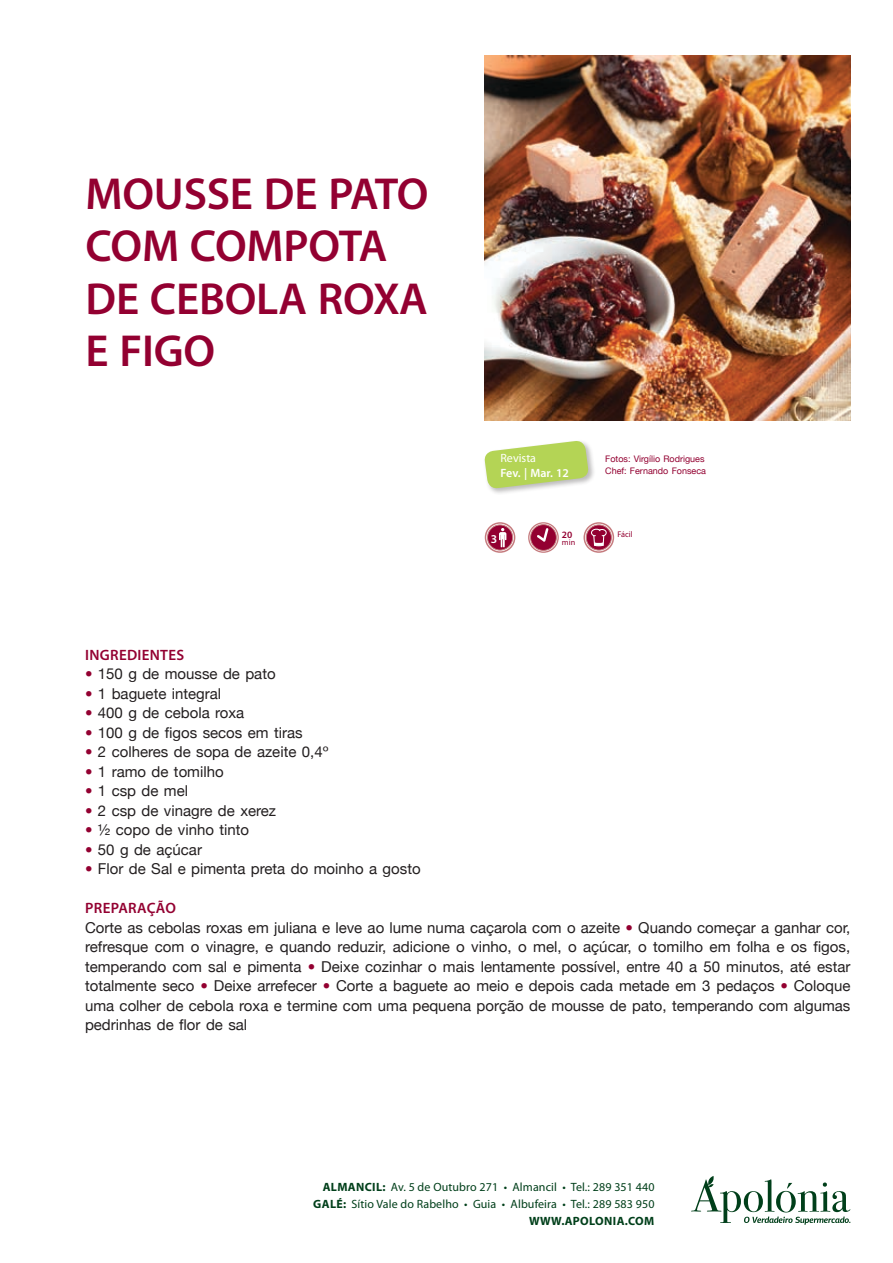
<style>
.page{position:relative;width:893px;height:1263px;background:#fff}
.page>*{position:absolute;margin:0;border:0;box-sizing:border-box;transform-origin:0 0}
.t1{font:600 45px/52.5px "Myriad Pro";letter-spacing:-.005em;color:#930031}
.t2{font:15px/19.5px "Helvetica Neue";color:#231f20;text-align:justify}
.t3{font:600 15px "Myriad Pro";letter-spacing:.02em;color:#930031}
.t4{font:12px/17.1px "Myriad Pro";letter-spacing:.01em;color:#003f1a;text-align:right}
.t5{font:600 12px "Myriad Pro";color:#fff}
.t6{font:12px "Myriad Pro";color:#fff}
.t7{font:600 9.75px "Myriad Pro";color:#930031}
.t8{font:9px/12px "Helvetica Neue";color:#930031}
.t9{font:8.25px "Myriad Pro";color:#930031}
.s1{color:#930031}
.s2{font-weight:700}
</style>
<div class="page">
<svg style="left:691px;top:1176px;width:159px;height:49px"></svg>
<div style="left:483px;top:440px;width:112px;height:56px;background:#231f20;opacity:.3"></div>
<svg style="left:484px;top:440px;width:105px;height:49px"></svg>
<img style="left:485px;top:55px;width:365px;height:366px">
<svg style="left:487px;top:525px;width:26px;height:25px"></svg>
<div style="left:485px;top:522px;width:30px;height:31px;border:2px solid #c57b7e;border-radius:50%"></div>
<div style="left:487px;top:525px;width:26px;height:25px;border:1px solid #c57b7e;border-radius:50%"></div>
<svg style="left:499px;top:528px;width:7px;height:19px"></svg>
<svg style="left:586px;top:525px;width:25px;height:25px"></svg>
<div style="left:583px;top:522px;width:31px;height:31px;border:2px solid #c57b7e;border-radius:50%"></div>
<div style="left:586px;top:525px;width:26px;height:25px;border:1px solid #c57b7e;border-radius:50%"></div>
<svg style="left:591px;top:529px;width:16px;height:17px"></svg>
<div style="left:531px;top:525px;width:25px;height:25px;background:#930031;border-radius:50%"></div>
<div style="left:528px;top:522px;width:31px;height:31px;border:1px solid #c57b7e;border-radius:50%"></div>
<div style="left:530px;top:524px;width:27px;height:27px;border:1px solid #c57b7e;border-radius:50%"></div>
<svg style="left:535px;top:526px;width:15px;height:16px"></svg>
<h1 class="t1" style="left:85px;top:166px;width:345px">MOUSSE DE PATO<br>COM COMPOTA<br>DE CEBOLA ROXA<br>E FIGO</h1>
<p class="t6" style="left:500px;top:450px;width:37px">Revista</p>
<p class="t5" style="left:500px;top:465px;width:70px">FEV. | MAR. 12</p>
<p class="t8" style="left:605px;top:452px;width:102px">Fotos: Virgílio Rodrigues<br>Chef: Fernando Fonseca</p>
<p class="t5" style="left:491px;top:531px;width:8px">3</p>
<p class="t7" style="left:562px;top:529px;width:12px">20</p>
<p class="t9" style="left:618px;top:529px;width:17px">Fácil</p>
<p class="t9" style="left:562px;top:537px;width:15px">min</p>
<p class="t3" style="left:85px;top:645px;width:24px">INGREDIE</p>
<p class="t3" style="left:150px;top:645px;width:20px">NTES</p>
<p class="t2" style="left:85px;top:664px;width:192px"><span class="s1">•</span> 150 g de mousse de pato</p>
<p class="t2" style="left:85px;top:683px;width:138px"><span class="s1">•</span> 1 baguete integral</p>
<p class="t2" style="left:85px;top:703px;width:161px"><span class="s1">•</span> 400 g de cebola roxa</p>
<p class="t2" style="left:85px;top:722px;width:219px"><span class="s1">•</span> 100 g de figos secos em tiras</p>
<p class="t2" style="left:85px;top:742px;width:245px"><span class="s1">•</span> 2 colheres de sopa de azeite 0,4º</p>
<p class="t2" style="left:85px;top:761px;width:140px"><span class="s1">•</span> 1 ramo de tomilho</p>
<p class="t2" style="left:85px;top:781px;width:105px"><span class="s1">•</span> 1 csp de mel</p>
<p class="t2" style="left:85px;top:800px;width:193px"><span class="s1">•</span> 2 csp de vinagre de xerez</p>
<p class="t2" style="left:85px;top:820px;width:166px"><span class="s1">•</span> ½ copo de vinho tinto</p>
<p class="t2" style="left:85px;top:839px;width:118px"><span class="s1">•</span> 50 g de açúcar</p>
<p class="t2" style="left:85px;top:859px;width:337px"><span class="s1">•</span> Flor de Sal e pimenta preta do moinho a gosto</p>
<p class="t3" style="left:85px;top:898px;width:19px">PREPARA</p>
<p class="t3" style="left:147px;top:898px;width:30px">ÇÃO</p>
<p class="t2" style="left:85px;top:917px;width:767px">Corte as cebolas roxas em juliana e leve ao lume numa caçarola com o azeite <span class="s1">•</span> Quando começar a ganhar cor, refresque com o vinagre, e quando reduzir, adicione o vinho, o mel, o açúcar, o tomilho em folha e os figos, temperando com sal e pimenta <span class="s1">•</span> Deixe cozinhar o mais lentamente possível, entre 40 a 50 minutos, até estar totalmente seco <span class="s1">•</span> Deixe arrefecer <span class="s1">•</span> Corte a baguete ao meio e depois cada metade em 3 pedaços <span class="s1">•</span> Coloque uma colher de cebola roxa e termine com uma pequena porção de mousse de pato, temperando com algumas pedrinhas de flor de sal</p>
<p class="t4" style="left:313px;top:1178px;width:343px"><span class="s2">ALMANCIL:</span> Av. 5 de Outubro 271 • Almancil • Tel.: 289 351 440<br><span class="s2">GALÉ:</span> Sítio Vale do Rabelho • Guia • Albufeira • Tel.: 289 583 950<br><span class="s2">WWW.APOLONIA.COM</span></p>
</div>
